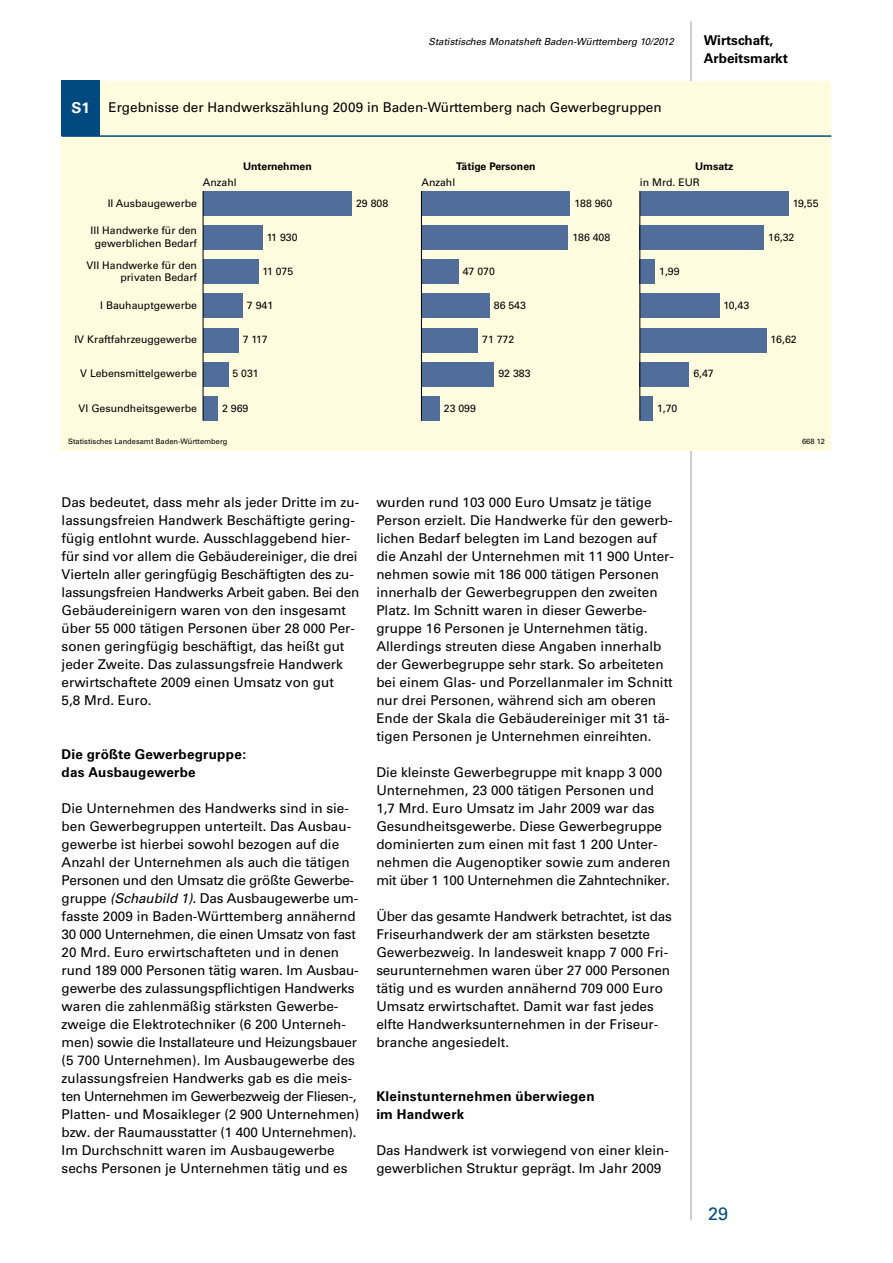
<style>
.page{position:relative;width:893px;height:1263px;background:#fff}
.page>*{position:absolute;margin:0;border:0;box-sizing:border-box;transform-origin:0 0}
.t1{font:18px "Univers";color:#004a7f}
.t2{font:13.5px/18px "Univers";color:#000}
.t3{font:700 13.5px/18px "Univers";letter-spacing:.015em;color:#000}
.t4{font:10.5px/12.6px "Univers";color:#000;text-align:right}
.t5{font:700 10.5px "Univers";color:#000}
.t6{font:italic 9.75px "Univers";color:#000}
.t7{font:7.5px "Univers";color:#000}
.s1{font-weight:700;font-size:15px;color:#fff}
.s2{font-style:italic}
</style>
<div class="page">
<hr style="left:691px;top:21px;width:1px;height:1199px;background:#9c9e9f">
<div style="left:62px;top:81px;width:769px;height:370px;background:#fffcdf"></div>
<div style="left:62px;top:81px;width:38px;height:55px;background:#004a7f"></div>
<hr style="left:62px;top:135px;width:769px;height:2px;background:#004a7f">
<div style="left:203px;top:191px;width:149px;height:25px;background:#516d9a"></div>
<div style="left:203px;top:225px;width:60px;height:25px;background:#516d9a"></div>
<div style="left:203px;top:259px;width:55px;height:25px;background:#516d9a"></div>
<div style="left:203px;top:294px;width:40px;height:24px;background:#516d9a"></div>
<div style="left:203px;top:328px;width:36px;height:24px;background:#516d9a"></div>
<div style="left:203px;top:362px;width:25px;height:24px;background:#516d9a"></div>
<div style="left:203px;top:396px;width:15px;height:25px;background:#516d9a"></div>
<hr style="left:203px;top:191px;width:1px;height:230px;background:#000">
<div style="left:421px;top:191px;width:149px;height:25px;background:#516d9a"></div>
<div style="left:421px;top:225px;width:147px;height:25px;background:#516d9a"></div>
<div style="left:421px;top:362px;width:73px;height:24px;background:#516d9a"></div>
<div style="left:421px;top:294px;width:69px;height:24px;background:#516d9a"></div>
<div style="left:421px;top:328px;width:57px;height:24px;background:#516d9a"></div>
<div style="left:421px;top:259px;width:37px;height:25px;background:#516d9a"></div>
<div style="left:421px;top:396px;width:19px;height:25px;background:#516d9a"></div>
<hr style="left:421px;top:191px;width:1px;height:230px;background:#000">
<div style="left:640px;top:191px;width:149px;height:25px;background:#516d9a"></div>
<div style="left:640px;top:328px;width:126px;height:24px;background:#516d9a"></div>
<div style="left:640px;top:225px;width:124px;height:25px;background:#516d9a"></div>
<div style="left:640px;top:294px;width:79px;height:24px;background:#516d9a"></div>
<div style="left:640px;top:362px;width:49px;height:24px;background:#516d9a"></div>
<div style="left:640px;top:259px;width:15px;height:25px;background:#516d9a"></div>
<div style="left:640px;top:396px;width:13px;height:25px;background:#516d9a"></div>
<hr style="left:639px;top:191px;width:1px;height:230px;background:#000">
<p class="t6" style="left:429px;top:35px;width:247px">Statistisches Monatsheft Baden-Württemberg 10/2012</p>
<p class="t3" style="left:704px;top:31px;width:86px">Wirtschaft,<br>Arbeitsmarkt</p>
<p class="t2" style="left:72px;top:99px;width:592px"><span class="s1">S1</span> Ergebnisse der Handwerkszählung 2009 in Baden-Württemberg nach Gewerbegruppen</p>
<p class="t5" style="left:243px;top:160px;width:70px">Unternehmen</p>
<p class="t5" style="left:456px;top:160px;width:81px">Tätige Personen</p>
<p class="t5" style="left:695px;top:160px;width:40px">Umsatz</p>
<p class="t4" style="left:203px;top:176px;width:35px">Anzahl</p>
<p class="t4" style="left:421px;top:176px;width:35px">Anzahl</p>
<p class="t4" style="left:640px;top:176px;width:62px">in Mrd. EUR</p>
<p class="t4" style="left:108px;top:197px;width:91px">II Ausbaugewerbe</p>
<p class="t4" style="left:356px;top:197px;width:34px">29 808</p>
<p class="t4" style="left:793px;top:197px;width:27px">19,55</p>
<p class="t4" style="left:267px;top:231px;width:32px">11 930</p>
<p class="t4" style="left:263px;top:265px;width:32px">11 075</p>
<p class="t4" style="left:247px;top:299px;width:28px">7 941</p>
<p class="t4" style="left:243px;top:333px;width:26px">7 117</p>
<p class="t4" style="left:232px;top:367px;width:28px">5 031</p>
<p class="t4" style="left:222px;top:402px;width:28px">2 969</p>
<p class="t4" style="left:574px;top:197px;width:39px">188 960</p>
<p class="t4" style="left:91px;top:224px;width:108px;text-align:center">III Handwerke für den gewerblichen Bedarf</p>
<p class="t4" style="left:572px;top:231px;width:39px">186 408</p>
<p class="t4" style="left:768px;top:231px;width:28px">16,32</p>
<p class="t4" style="left:87px;top:259px;width:112px">VII Handwerke für den privaten Bedarf</p>
<p class="t4" style="left:463px;top:265px;width:34px">47 070</p>
<p class="t4" style="left:494px;top:299px;width:34px">86 543</p>
<p class="t4" style="left:482px;top:333px;width:34px">71 772</p>
<p class="t4" style="left:498px;top:367px;width:34px">92 383</p>
<p class="t4" style="left:444px;top:402px;width:34px">23 099</p>
<p class="t4" style="left:659px;top:265px;width:22px">1,99</p>
<p class="t4" style="left:100px;top:299px;width:98px">I Bauhauptgewerbe</p>
<p class="t4" style="left:723px;top:299px;width:27px">10,43</p>
<p class="t4" style="left:74px;top:333px;width:124px">IV Kraftfahrzeuggewerbe</p>
<p class="t4" style="left:771px;top:333px;width:28px">16,62</p>
<p class="t4" style="left:80px;top:367px;width:118px">V Lebensmittelgewerbe</p>
<p class="t4" style="left:693px;top:367px;width:22px">6,47</p>
<p class="t4" style="left:79px;top:402px;width:120px">VI Gesundheitsgewerbe</p>
<p class="t4" style="left:657px;top:402px;width:22px">1,70</p>
<p class="t7" style="left:68px;top:437px;width:161px">Statistisches Landesamt Baden-Württemberg</p>
<p class="t7" style="left:802px;top:437px;width:24px">668 12</p>
<p class="t2" style="left:62px;top:493px;width:299px">Das bedeutet, dass mehr als jeder Dritte im zu&shy;lassungsfreien Handwerk Beschäftigte gering&shy;fügig entlohnt wurde. Ausschlaggebend hier&shy;für sind vor allem die Gebäudereiniger, die drei Vierteln aller geringfügig Beschäftigten des zu&shy;lassungsfreien Handwerks Arbeit gaben. Bei den Gebäudereinigern waren von den insgesamt über 55 000 tätigen Personen über 28 000 Per&shy;sonen geringfügig beschäftigt, das heißt gut jeder Zweite. Das zulassungsfreie Handwerk erwirtschaftete 2009 einen Umsatz von gut<br>5,8 Mrd. Euro.</p>
<p class="t3" style="left:62px;top:745px;width:186px">Die größte Gewerbegruppe: das Ausbaugewerbe</p>
<p class="t2" style="left:62px;top:799px;width:299px">Die Unternehmen des Handwerks sind in sie&shy;ben Gewerbegruppen unterteilt. Das Ausbau&shy;gewerbe ist hierbei sowohl bezogen auf die Anzahl der Unternehmen als auch die tätigen Personen und den Umsatz die größte Gewerbe&shy;gruppe <span class="s2">(Schaubild 1).</span> Das Ausbaugewerbe um&shy;fasste 2009 in Baden-Württemberg annähernd 30 000 Unternehmen, die einen Umsatz von fast 20 Mrd. Euro erwirtschafteten und in denen rund 189 000 Personen tätig waren. Im Ausbau&shy;gewerbe des zulassungspflichtigen Handwerks waren die zahlenmäßig stärksten Gewerbe&shy;zweige die Elektrotechniker (6 200 Unterneh&shy;men) sowie die Installateure und Heizungsbauer (5 700 Unternehmen). Im Ausbaugewerbe des zulassungsfreien Handwerks gab es die meis&shy;ten Unternehmen im Gewerbezweig der Fliesen-, Platten- und Mosaikleger (2 900 Unternehmen) bzw. der Raumausstatter (1 400 Unternehmen).<br>Im Durchschnitt waren im Ausbaugewerbe sechs Personen je Unternehmen tätig und es</p>
<p class="t2" style="left:376px;top:493px;width:299px">wurden rund 103 000 Euro Umsatz je tätige Person erzielt. Die Handwerke für den gewerb&shy;lichen Bedarf belegten im Land bezogen auf die Anzahl der Unternehmen mit 11 900 Unter&shy;nehmen sowie mit 186 000 tätigen Personen innerhalb der Gewerbegruppen den zweiten Platz. Im Schnitt waren in dieser Gewerbe&shy;gruppe 16 Personen je Unternehmen tätig.<br>Allerdings streuten diese Angaben innerhalb der Gewerbegruppe sehr stark. So arbeiteten bei einem Glas- und Porzellanmaler im Schnitt nur drei Personen, während sich am oberen Ende der Skala die Gebäudereiniger mit 31 tä&shy;tigen Personen je Unternehmen einreihten.</p>
<p class="t2" style="left:376px;top:763px;width:296px">Die kleinste Gewerbegruppe mit knapp 3 000<br>Unternehmen, 23 000 tätigen Personen und 1,7 Mrd. Euro Umsatz im Jahr 2009 war das Gesundheitsgewerbe. Diese Gewerbegruppe dominierten zum einen mit fast 1 200 Unter&shy;nehmen die Augenoptiker sowie zum anderen mit über 1 100 Unternehmen die Zahntechniker.</p>
<p class="t2" style="left:376px;top:907px;width:297px">Über das gesamte Handwerk betrachtet, ist das Friseurhandwerk der am stärksten besetzte Gewerbezweig. In landesweit knapp 7 000 Fri&shy;seurunternehmen waren über 27 000 Personen tätig und es wurden annähernd 709 000 Euro Umsatz erwirtschaftet. Damit war fast jedes elfte Handwerksunternehmen in der Friseur&shy;branche angesiedelt.</p>
<p class="t3" style="left:376px;top:1087px;width:220px">Kleinstunternehmen überwiegen im Handwerk</p>
<p class="t2" style="left:376px;top:1141px;width:294px">Das Handwerk ist vorwiegend von einer klein&shy;gewerblichen Struktur geprägt. Im Jahr 2009</p>
<h1 class="t1" style="left:708px;top:1203px;width:22px">29</h1>
</div>
